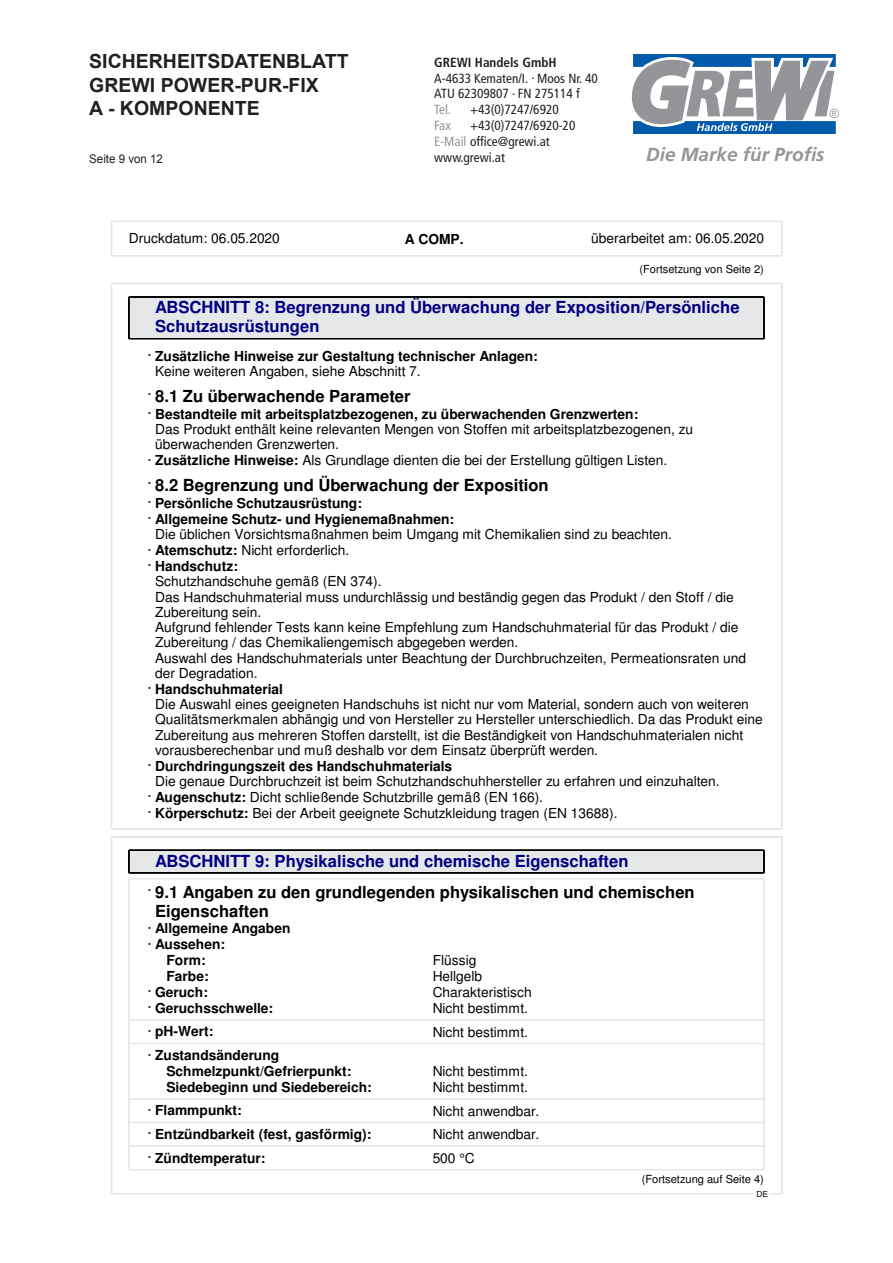
<style>
.page{position:relative;width:893px;height:1263px;background:#fff}
.page>*{position:absolute;margin:0;border:0;box-sizing:border-box;transform-origin:0 0}
.t1{font:700 19.5px/23.4px "Arial";color:#231f20}
.t2{font:italic 700 18.9px "Frutiger";color:#939598}
.t3{font:700 16.65px/31.2px "Helvetica";color:#000}
.t4{font:700 16.65px/19px "Helvetica";color:#000080}
.t5{font:13.8px "Helvetica";color:#000}
.t6{font:700 13.8px/15.5px "Helvetica";color:#000}
.t7{font:condensed 13.2px/15.9px "Frutiger";color:#231f20}
.t8{font:700 condensed 13.2px "Frutiger";color:#231f20}
.t9{font:condensed 13.2px "Frutiger";letter-spacing:-.02em;color:#939598}
.t10{font:12px "Arial";color:#231f20;scale:.96 1}
.t11{font:11.1px "Helvetica";letter-spacing:-.005em;color:#000}
.t12{font:8.25px "Helvetica";color:#000}
.s1{color:#939598}
.s2{font-weight:400}
.s3{font-weight:700}
.s4{color:#000080}
</style>
<div class="page">
<hr style="left:111px;top:221px;width:671px;height:1px;background:#e6e7e9">
<hr style="left:111px;top:255px;width:671px;height:1px;background:#e6e7e9">
<hr style="left:111px;top:256px;width:671px;height:1px;background:#e6e7e9">
<hr style="left:781px;top:221px;width:1px;height:34px;background:#e6e7e9">
<hr style="left:111px;top:221px;width:1px;height:34px;background:#e6e7e9">
<hr style="left:112px;top:221px;width:1px;height:34px;background:#e6e7e9">
<hr style="left:782px;top:221px;width:1px;height:34px;background:#e6e7e9">
<div style="left:129px;top:297px;width:635px;height:42px;background:#e6e7e9"></div>
<hr style="left:129px;top:297px;width:635px;height:1px;background:#000">
<hr style="left:129px;top:338px;width:635px;height:1px;background:#000">
<hr style="left:129px;top:297px;width:1px;height:42px;background:#000">
<hr style="left:764px;top:297px;width:1px;height:42px;background:#000">
<hr style="left:111px;top:283px;width:671px;height:1px;background:#e6e7e9">
<hr style="left:111px;top:828px;width:671px;height:1px;background:#e6e7e9">
<hr style="left:111px;top:829px;width:671px;height:1px;background:#e6e7e9">
<hr style="left:781px;top:283px;width:1px;height:546px;background:#e6e7e9">
<hr style="left:111px;top:283px;width:1px;height:546px;background:#e6e7e9">
<hr style="left:112px;top:283px;width:1px;height:546px;background:#e6e7e9">
<hr style="left:782px;top:283px;width:1px;height:546px;background:#e6e7e9">
<div style="left:129px;top:850px;width:635px;height:23px;background:#e6e7e9"></div>
<hr style="left:129px;top:850px;width:635px;height:1px;background:#000">
<hr style="left:129px;top:872px;width:635px;height:1px;background:#000">
<svg style="left:129px;top:851px;width:1px;height:21px"></svg>
<svg style="left:764px;top:850px;width:1px;height:23px"></svg>
<hr style="left:129px;top:878px;width:635px;height:1px;background:#e6e7e9">
<hr style="left:129px;top:1019px;width:635px;height:1px;background:#e6e7e9">
<hr style="left:129px;top:1020px;width:635px;height:1px;background:#e6e7e9">
<hr style="left:129px;top:1043px;width:635px;height:1px;background:#e6e7e9">
<hr style="left:129px;top:1098px;width:635px;height:1px;background:#e6e7e9">
<hr style="left:129px;top:1099px;width:635px;height:1px;background:#e6e7e9">
<hr style="left:129px;top:1122px;width:635px;height:1px;background:#e6e7e9">
<hr style="left:129px;top:1146px;width:635px;height:1px;background:#e6e7e9">
<hr style="left:129px;top:1169px;width:635px;height:1px;background:#e6e7e9">
<hr style="left:129px;top:878px;width:1px;height:291px;background:#e6e7e9">
<hr style="left:764px;top:878px;width:1px;height:291px;background:#e6e7e9">
<hr style="left:111px;top:836px;width:671px;height:1px;background:#e6e7e9">
<hr style="left:111px;top:837px;width:671px;height:1px;background:#e6e7e9">
<hr style="left:111px;top:1193px;width:671px;height:1px;background:#e6e7e9">
<hr style="left:111px;top:1194px;width:671px;height:1px;background:#e6e7e9">
<svg style="left:754px;top:1193px;width:16px;height:2px"></svg>
<hr style="left:781px;top:836px;width:1px;height:357px;background:#e6e7e9">
<hr style="left:111px;top:836px;width:1px;height:357px;background:#e6e7e9">
<hr style="left:112px;top:836px;width:1px;height:357px;background:#e6e7e9">
<hr style="left:782px;top:836px;width:1px;height:357px;background:#e6e7e9">
<svg style="left:632px;top:54px;width:207px;height:80px"></svg>
<h1 class="t1" style="left:89px;top:50px;width:261px">SICHERHEITSDATENBLATT<br>GREWI POWER-PUR-FIX<br>A - KOMPONENTE</h1>
<p class="t10" style="left:89px;top:151px;width:78px">Seite 9 von 12</p>
<p class="t8" style="left:434px;top:54px;width:124px">GREWI Handels GmbH</p>
<p class="t7" style="left:434px;top:70px;width:165px">A-4633 Kematen/I. . Moos Nr. 40<br>ATU 62309807 . FN 275114 f</p>
<p class="t9" style="left:434px;top:102px;width:18px">Tel.</p>
<p class="t7" style="left:470px;top:102px;width:90px">+43(0)7247/6920</p>
<p class="t9" style="left:434px;top:118px;width:18px">Fax</p>
<p class="t7" style="left:434px;top:118px;width:143px;text-indent:36px">+43(0)7247/6920-20<br><span class="s1">E-Mail</span> office@grewi.at www.grewi.at</p>
<h2 class="t2" style="left:646px;top:143px;width:180px">Die Marke für Profis</h2>
<p class="t5" style="left:129px;top:232px;width:153px">Druckdatum: 06.05.2020</p>
<p class="t6" style="left:405px;top:232px;width:60px">A COMP.</p>
<p class="t5" style="left:591px;top:232px;width:175px">überarbeitet am: 06.05.2020</p>
<p class="t11" style="left:639px;top:265px;width:126px">(Fortsetzung von Seite 2)</p>
<p class="t4" style="left:155px;top:298px;width:586px">ABSCHNITT 8: Begrenzung und Überwachung der Exposition/Persönliche<br>Schutzausrüstungen</p>
<p class="t6" style="left:155px;top:348px;width:384px;text-indent:-8px"><span class="s2">·</span> Zusätzliche Hinweise zur Gestaltung technischer Anlagen:<br><span class="s2">Keine weiteren Angaben, siehe Abschnitt 7.</span></p>
<p class="t3" style="left:147px;top:381px;width:265px"><sup>·</sup> 8.1 Zu überwachende Parameter</p>
<p class="t6" style="left:147px;top:406px;width:492px"><span class="s2">·</span> Bestandteile mit arbeitsplatzbezogenen, zu überwachenden Grenzwerten:</p>
<p class="t5" style="left:155px;top:424px;width:539px">Das Produkt enthält keine relevanten Mengen von Stoffen mit arbeitsplatzbezogenen, zu</p>
<p class="t5" style="left:155px;top:439px;width:185px">überwachenden Grenzwerten.</p>
<p class="t5" style="left:147px;top:455px;width:521px">· <span class="s3">Zusätzliche Hinweise:</span> Als Grundlage dienten die bei der Erstellung gültigen Listen.</p>
<p class="t3" style="left:147px;top:470px;width:403px"><sup>·</sup> 8.2 Begrenzung und Überwachung der Exposition</p>
<p class="t6" style="left:147px;top:495px;width:216px"><span class="s2">·</span> Persönliche Schutzausrüstung:</p>
<p class="t6" style="left:147px;top:511px;width:308px"><span class="s2">·</span> Allgemeine Schutz- und Hygienemaßnahmen:</p>
<p class="t5" style="left:155px;top:529px;width:518px">Die üblichen Vorsichtsmaßnahmen beim Umgang mit Chemikalien sind zu beachten.</p>
<p class="t5" style="left:147px;top:545px;width:203px">· <span class="s3">Atemschutz:</span> Nicht erforderlich.</p>
<p class="t6" style="left:147px;top:558px;width:92px"><span class="s2">·</span> Handschutz:</p>
<p class="t5" style="left:155px;top:576px;width:228px">Schutzhandschuhe gemäß (EN 374).</p>
<p class="t5" style="left:155px;top:591px;width:580px">Das Handschuhmaterial muss undurchlässig und beständig gegen das Produkt / den Stoff / die</p>
<p class="t5" style="left:155px;top:607px;width:108px">Zubereitung sein.</p>
<p class="t5" style="left:155px;top:622px;width:585px">Aufgrund fehlender Tests kann keine Empfehlung zum Handschuhmaterial für das Produkt / die</p>
<p class="t5" style="left:155px;top:637px;width:365px">Zubereitung / das Chemikaliengemisch abgegeben werden.</p>
<p class="t5" style="left:155px;top:652px;width:592px">Auswahl des Handschuhmaterials unter Beachtung der Durchbruchzeiten, Permeationsraten und</p>
<p class="t5" style="left:155px;top:668px;width:104px">der Degradation.</p>
<p class="t6" style="left:147px;top:681px;width:137px"><span class="s2">·</span> Handschuhmaterial</p>
<p class="t5" style="left:155px;top:699px;width:595px">Die Auswahl eines geeigneten Handschuhs ist nicht nur vom Material, sondern auch von weiteren</p>
<p class="t5" style="left:155px;top:714px;width:609px">Qualitätsmerkmalen abhängig und von Hersteller zu Hersteller unterschiedlich. Da das Produkt eine</p>
<p class="t5" style="left:155px;top:729px;width:590px">Zubereitung aus mehreren Stoffen darstellt, ist die Beständigkeit von Handschuhmaterialen nicht</p>
<p class="t5" style="left:155px;top:745px;width:445px">vorausberechenbar und muß deshalb vor dem Einsatz überprüft werden.</p>
<p class="t6" style="left:147px;top:758px;width:306px"><span class="s2">·</span> Durchdringungszeit des Handschuhmaterials</p>
<p class="t5" style="left:155px;top:776px;width:566px">Die genaue Durchbruchzeit ist beim Schutzhandschuhhersteller zu erfahren und einzuhalten.</p>
<p class="t5" style="left:147px;top:792px;width:397px">· <span class="s3">Augenschutz:</span> Dicht schließende Schutzbrille gemäß (EN 166).</p>
<p class="t5" style="left:147px;top:808px;width:472px">· <span class="s3">Körperschutz:</span> Bei der Arbeit geeignete Schutzkleidung tragen (EN 13688).</p>
<p class="t3" style="left:147px;top:845px;width:549px;text-indent:8px"><span class="s4">ABSCHNITT 9: Physikalische und chemische Eigenschaften<br></span><sup>·</sup> 9.1 Angaben zu den grundlegenden physikalischen und chemischen</p>
<p class="t3" style="left:155px;top:895px;width:115px">Eigenschaften</p>
<p class="t6" style="left:147px;top:921px;width:144px"><span class="s2">·</span> Allgemeine Angaben</p>
<p class="t6" style="left:147px;top:936px;width:79px"><span class="s2">·</span> Aussehen:</p>
<p class="t6" style="left:167px;top:952px;width:41px">Form:</p>
<p class="t5" style="left:433px;top:955px;width:45px">Flüssig</p>
<p class="t6" style="left:167px;top:968px;width:44px">Farbe:</p>
<p class="t5" style="left:433px;top:971px;width:51px">Hellgelb</p>
<p class="t6" style="left:147px;top:984px;width:62px"><span class="s2">·</span> Geruch:</p>
<p class="t5" style="left:433px;top:987px;width:100px">Charakteristisch</p>
<p class="t6" style="left:147px;top:1000px;width:127px"><span class="s2">·</span> Geruchsschwelle:</p>
<p class="t5" style="left:433px;top:1003px;width:97px">Nicht bestimmt.</p>
<p class="t6" style="left:147px;top:1024px;width:67px"><span class="s2">·</span> pH-Wert:</p>
<p class="t5" style="left:433px;top:1026px;width:97px">Nicht bestimmt.</p>
<p class="t6" style="left:167px;top:1047px;width:186px;line-height:15.9px;text-indent:-19px"><span class="s2">·</span> Zustandsänderung<br>Schmelzpunkt/Gefrierpunkt:</p>
<p class="t5" style="left:433px;top:1066px;width:97px">Nicht bestimmt.</p>
<p class="t6" style="left:167px;top:1079px;width:207px">Siedebeginn und Siedebereich:</p>
<p class="t5" style="left:433px;top:1082px;width:97px">Nicht bestimmt.</p>
<p class="t6" style="left:147px;top:1103px;width:96px"><span class="s2">·</span> Flammpunkt:</p>
<p class="t5" style="left:433px;top:1105px;width:108px">Nicht anwendbar.</p>
<p class="t6" style="left:147px;top:1126px;width:226px"><span class="s2">·</span> Entzündbarkeit (fest, gasförmig):</p>
<p class="t5" style="left:433px;top:1129px;width:108px">Nicht anwendbar.</p>
<p class="t6" style="left:147px;top:1150px;width:120px"><span class="s2">·</span> Zündtemperatur:</p>
<p class="t5" style="left:433px;top:1152px;width:44px">500 °C</p>
<p class="t11" style="left:642px;top:1175px;width:124px">(Fortsetzung auf Seite 4)</p>
<p class="t12" style="left:756px;top:1190px;width:13px">DE</p>
</div>
